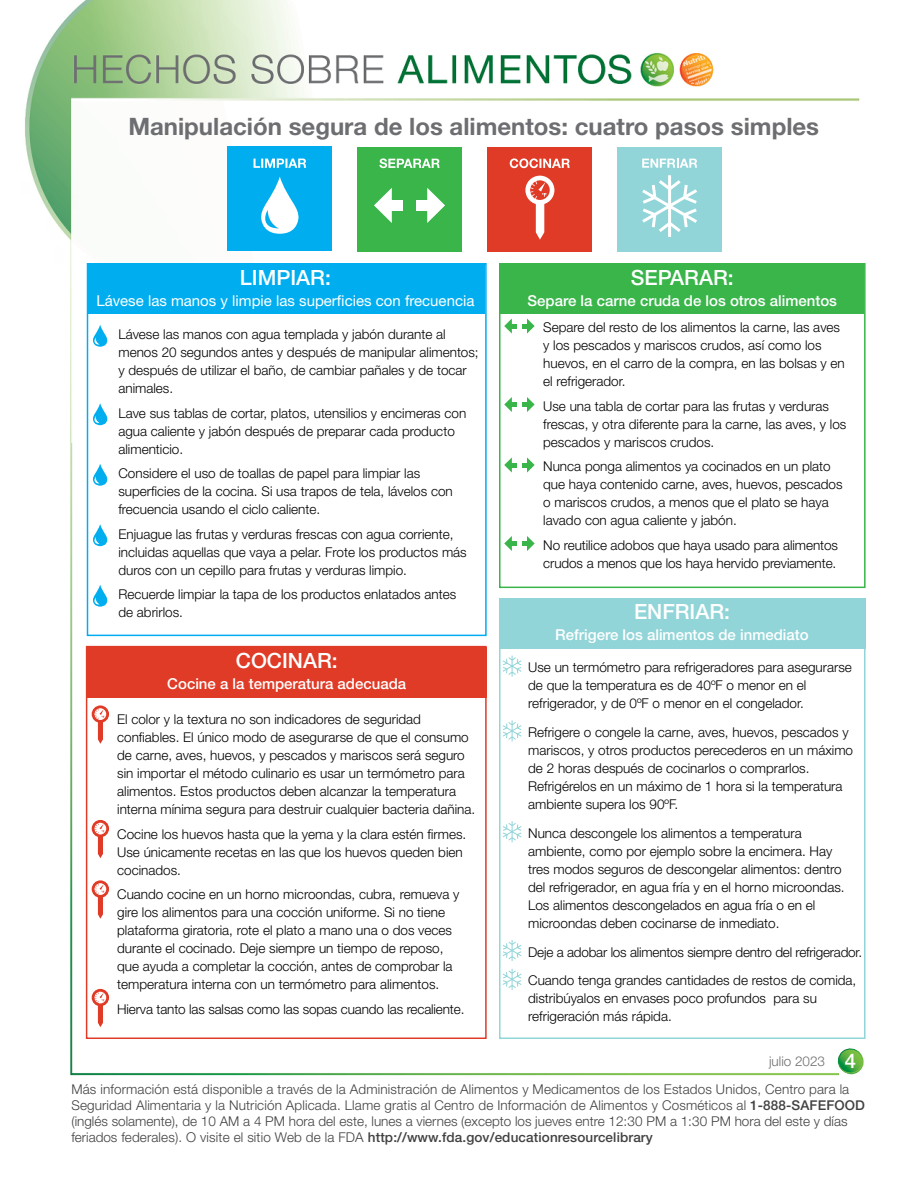
<style>
.page{position:relative;width:918px;height:1188px;background:#fff}
.page>*{position:absolute;margin:0;border:0;box-sizing:border-box;transform-origin:0 0}
.t1{font:700 24px "Helvetica Neue LT Std";color:#6d6e71}
.t2{font:500 21px "Helvetica Neue LT Std";color:#fff}
.t3{font:500 15px "Helvetica Neue LT Std";color:#fff}
.t4{font:15px "Helvetica Neue LT Std";color:#fff}
.Paragraph1{font:300 13.5px/18px "Helvetica Neue LT Std";color:#000}
.Paragraph1-2{font:300 13.5px/16.2px "Helvetica Neue LT Std";letter-spacing:.01em;color:#414042}
.t5{font:300 13.5px "Helvetica Neue LT Std";color:#6d6e71}
.s1{font-weight:500;font-size:20.25px;color:#fff}
.s2{font-weight:500}
</style>
<div class="page">
<img style="left:25px;top:0;width:840px;height:1076px">
<svg style="left:837px;top:1047px;width:27px;height:28px"></svg>
<div style="left:87px;top:263px;width:400px;height:373px;border:2px solid #00aeef"></div>
<div style="left:88px;top:264px;width:397px;height:50px;background:#00aeef"></div>
<div style="left:499px;top:263px;width:367px;height:325px;border:2px solid #39b54a"></div>
<div style="left:499px;top:263px;width:365px;height:50px;background:#39b54a"></div>
<div style="left:86px;top:646px;width:401px;height:393px;border:2px solid #df3b26"></div>
<div style="left:88px;top:647px;width:399px;height:51px;background:#df3b26"></div>
<div style="left:499px;top:598px;width:367px;height:441px;border:2px solid #92d5d8"></div>
<div style="left:499px;top:598px;width:367px;height:50px;background:#92d5d8"></div>
<div style="left:228px;top:147px;width:104px;height:104px;background:#00aeef"></div>
<svg style="left:261px;top:177px;width:38px;height:57px"></svg>
<svg style="left:254px;top:159px;width:52px;height:9px"></svg>
<div style="left:358px;top:147px;width:104px;height:104px;background:#39b54a"></div>
<svg style="left:374px;top:188px;width:18px;height:35px"></svg>
<div style="left:380px;top:200px;width:22px;height:11px;background:#fff"></div>
<svg style="left:427px;top:188px;width:18px;height:35px"></svg>
<div style="left:417px;top:200px;width:22px;height:11px;background:#fff"></div>
<svg style="left:379px;top:158px;width:61px;height:10px"></svg>
<div style="left:488px;top:147px;width:104px;height:104px;background:#df3b26"></div>
<svg style="left:525px;top:176px;width:29px;height:64px"></svg>
<svg style="left:510px;top:158px;width:60px;height:10px"></svg>
<div style="left:618px;top:147px;width:104px;height:104px;background:#92d5d8"></div>
<svg style="left:642px;top:175px;width:55px;height:62px"></svg>
<svg style="left:642px;top:159px;width:55px;height:9px"></svg>
<svg style="left:92px;top:325px;width:16px;height:22px"></svg>
<svg style="left:92px;top:403px;width:16px;height:22px"></svg>
<svg style="left:92px;top:464px;width:16px;height:22px"></svg>
<svg style="left:92px;top:524px;width:16px;height:22px"></svg>
<svg style="left:92px;top:585px;width:16px;height:22px"></svg>
<svg style="left:504px;top:319px;width:12px;height:15px"></svg>
<svg style="left:523px;top:319px;width:12px;height:15px"></svg>
<svg style="left:504px;top:397px;width:8px;height:15px"></svg>
<div style="left:507px;top:402px;width:9px;height:5px;background:#39b54a"></div>
<svg style="left:527px;top:397px;width:8px;height:15px"></svg>
<div style="left:523px;top:402px;width:9px;height:5px;background:#39b54a"></div>
<svg style="left:504px;top:457px;width:12px;height:16px"></svg>
<svg style="left:523px;top:457px;width:12px;height:16px"></svg>
<svg style="left:504px;top:536px;width:8px;height:15px"></svg>
<div style="left:507px;top:541px;width:9px;height:5px;background:#39b54a"></div>
<svg style="left:527px;top:536px;width:8px;height:15px"></svg>
<div style="left:523px;top:541px;width:9px;height:5px;background:#39b54a"></div>
<svg style="left:92px;top:705px;width:17px;height:39px"></svg>
<svg style="left:92px;top:820px;width:17px;height:38px"></svg>
<svg style="left:92px;top:880px;width:17px;height:39px"></svg>
<svg style="left:92px;top:989px;width:17px;height:38px"></svg>
<svg style="left:503px;top:656px;width:19px;height:21px"></svg>
<svg style="left:503px;top:720px;width:19px;height:21px"></svg>
<svg style="left:503px;top:821px;width:19px;height:21px"></svg>
<svg style="left:503px;top:940px;width:19px;height:21px"></svg>
<svg style="left:503px;top:969px;width:19px;height:21px"></svg>
<p class="t1" style="left:128px;top:111px;width:692px">Manipulación segura de los alimentos: cuatro pasos simples</p>
<p class="t2" style="left:240px;top:265px;width:93px">LIMPIAR:</p>
<p class="t4" style="left:96px;top:292px;width:380px">Lávese las manos y limpie las superficies con frecuencia</p>
<p class="Paragraph1" style="left:118px;top:325px;width:362px">Lávese las manos con agua templada y jabón durante al menos 20 segundos antes y después de manipular alimentos; y después de utilizar el baño, de cambiar pañales y de tocar animales.</p>
<p class="Paragraph1" style="left:118px;top:404px;width:349px">Lave sus tablas de cortar, platos, utensilios y encimeras con agua caliente y jabón después de preparar cada producto alimenticio.</p>
<p class="Paragraph1" style="left:118px;top:464px;width:336px">Considere el uso de toallas de papel para limpiar las superficies de la cocina. Si usa trapos de tela, lávelos con frecuencia usando el ciclo caliente.</p>
<p class="Paragraph1" style="left:118px;top:525px;width:350px">Enjuague las frutas y verduras frescas con agua corriente, incluidas aquellas que vaya a pelar. Frote los productos más duros con un cepillo para frutas y verduras limpio.</p>
<p class="Paragraph1" style="left:118px;top:585px;width:339px">Recuerde limpiar la tapa de los productos enlatados antes de abrirlos.</p>
<p class="t2" style="left:236px;top:648px;width:103px">COCINAR:</p>
<p class="t3" style="left:167px;top:675px;width:240px">Cocine a la temperatura adecuada</p>
<p class="Paragraph1" style="left:117px;top:710px;width:360px">El color y la textura no son indicadores de seguridad confiables. El único modo de asegurarse de que el consumo de carne, aves, huevos, y pescados y mariscos será seguro sin importar el método culinario es usar un termómetro para alimentos. Estos productos deben alcanzar la temperatura interna mínima segura para destruir cualquier bacteria dañina.</p>
<p class="Paragraph1" style="left:117px;top:825px;width:351px">Cocine los huevos hasta que la yema y la clara estén firmes.<br>Use únicamente recetas en las que los huevos queden bien cocinados.</p>
<p class="Paragraph1" style="left:117px;top:885px;width:344px">Cuando cocine en un horno microondas, cubra, remueva y gire los alimentos para una cocción uniforme. Si no tiene plataforma giratoria, rote el plato a mano una o dos veces durante el cocinado. Deje siempre un tiempo de reposo, que ayuda a completar la cocción, antes de comprobar la temperatura interna con un termómetro para alimentos.</p>
<p class="Paragraph1" style="left:117px;top:1000px;width:349px">Hierva tanto las salsas como las sopas cuando las recaliente.</p>
<p class="t2" style="left:631px;top:265px;width:104px">SEPARAR:</p>
<p class="t3" style="left:527px;top:292px;width:311px">Separe la carne cruda de los otros alimentos</p>
<p class="Paragraph1" style="left:543px;top:318px;width:303px">Separe del resto de los alimentos la carne, las aves y los pescados y mariscos crudos, así como los huevos, en el carro de la compra, en las bolsas y en el refrigerador.</p>
<p class="Paragraph1" style="left:543px;top:396px;width:305px">Use una tabla de cortar para las frutas y verduras frescas, y otra diferente para la carne, las aves, y los pescados y mariscos crudos.</p>
<p class="Paragraph1" style="left:543px;top:457px;width:301px">Nunca ponga alimentos ya cocinados en un plato que haya contenido carne, aves, huevos, pescados o mariscos crudos, a menos que el plato se haya lavado con agua caliente y jabón.</p>
<p class="Paragraph1" style="left:543px;top:535px;width:296px">No reutilice adobos que haya usado para alimentos crudos a menos que los haya hervido previamente.</p>
<p class="t2" style="left:634px;top:599px;width:98px">ENFRIAR:</p>
<p class="t3" style="left:555px;top:626px;width:255px">Refrigere los alimentos de inmediato</p>
<p class="Paragraph1" style="left:528px;top:658px;width:325px">Use un termómetro para refrigeradores para asegurarse de que la temperatura es de 40ºF o menor en el refrigerador, y de 0ºF o menor en el congelador.</p>
<p class="Paragraph1" style="left:528px;top:723px;width:326px">Refrigere o congele la carne, aves, huevos, pescados y mariscos, y otros productos perecederos en un máximo de 2 horas después de cocinarlos o comprarlos.<br>Refrigérelos en un máximo de 1 hora si la temperatura ambiente supera los 90ºF.</p>
<p class="Paragraph1" style="left:528px;top:824px;width:318px">Nunca descongele los alimentos a temperatura ambiente, como por ejemplo sobre la encimera. Hay tres modos seguros de descongelar alimentos: dentro del refrigerador, en agua fría y en el horno microondas.<br>Los alimentos descongelados en agua fría o en el microondas deben cocinarse de inmediato.</p>
<p class="Paragraph1" style="left:528px;top:942px;width:335px">Deje a adobar los alimentos siempre dentro del refrigerador.</p>
<p class="Paragraph1" style="left:528px;top:971px;width:330px">Cuando tenga grandes cantidades de restos de comida, distribúyalos en envases poco profundos para su refrigeración más rápida.</p>
<p class="t5" style="left:769px;top:1053px;width:89px">julio 2023 <span class="s1">4</span></p>
<p class="Paragraph1-2" style="left:71px;top:1080px;width:795px">Más información está disponible a través de la Administración de Alimentos y Medicamentos de los Estados Unidos, Centro para la Seguridad Alimentaria y la Nutrición Aplicada. Llame gratis al Centro de Información de Alimentos y Cosméticos al <span class="s2">1-888-SAFEFOOD </span>(inglés solamente), de 10 AM a 4 PM hora del este, lunes a viernes (excepto los jueves entre 12:30 PM a 1:30 PM hora del este y días feriados federales). O visite el sitio Web de la FDA <span class="s2">http://www.fda.gov/educationresourcelibrary</span></p>
</div>
